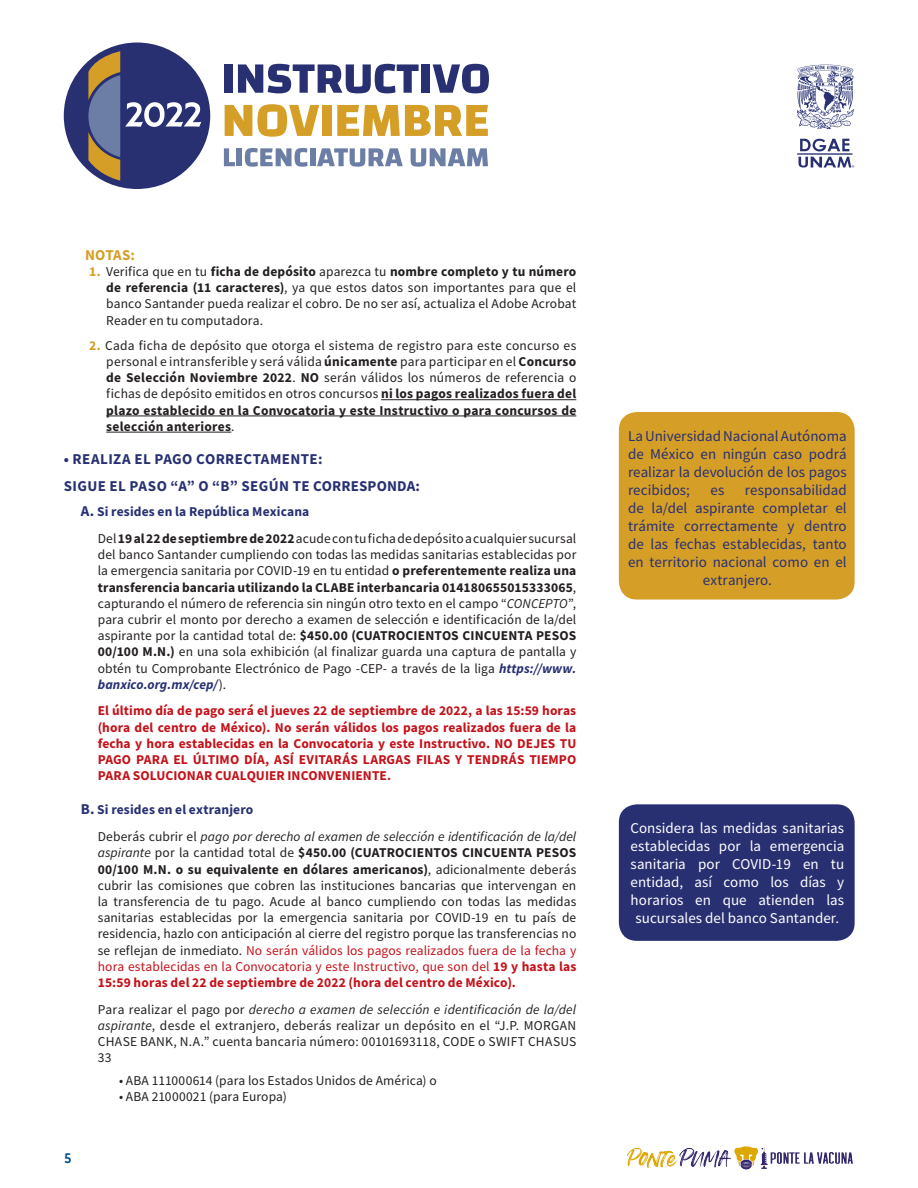
<style>
.page{position:relative;width:918px;height:1188px;background:#fff}
.page>*{position:absolute;margin:0;border:0;box-sizing:border-box;transform-origin:0 0}
.t1{font:15px/18px "Source Sans Pro";letter-spacing:.005em;color:#283072;text-align:right}
.t2{font:15px/18px "Source Sans Pro";letter-spacing:.005em;color:#fff;text-align:right}
.Texto_negro{font:700 15px "Source Sans Pro";letter-spacing:.025em;color:#283072}
.Texto_negro-2{font:700 15px "Source Sans Pro";letter-spacing:.005em;color:#d59e27}
.t3{font:700 15px "Gandhi Sans";color:#054d87}
.Texto_negro-3{font:13.5px/16.2px "Source Sans Pro";letter-spacing:.01em;color:#231f20;text-align:justify}
.Texto_negro-4{font:700 13.5px/16.2px "Source Sans Pro";letter-spacing:.01em;color:#c4121a;text-align:justify}
.t4{font:700 13.5px "Source Sans Pro";letter-spacing:.01em;color:#283072}
.s1{font-weight:700;color:#d59e27}
.s2{font-weight:700}
.s3{font-style:italic}
.s4{font-weight:700;font-style:italic;color:#283072}
.s5{color:#c4121a}
.s6{font-weight:700;color:#c4121a}
</style>
<div class="page">
<div style="left:64px;top:43px;width:146px;height:146px;background:#283072;border-radius:50%"></div>
<svg style="left:88px;top:51px;width:113px;height:130px"></svg>
<hr style="left:797px;top:153px;width:55px;height:2px;background:#283072">
<svg style="left:798px;top:139px;width:56px;height:29px"></svg>
<svg style="left:797px;top:65px;width:57px;height:64px"></svg>
<img style="left:627px;top:1146px;width:226px;height:23px">
<svg style="left:225px;top:104px;width:94px;height:33px"></svg>
<div style="left:322px;top:105px;width:9px;height:31px;background:#d59e27"></div>
<svg style="left:337px;top:105px;width:151px;height:31px"></svg>
<svg style="left:224px;top:148px;width:11px;height:18px"></svg>
<div style="left:237px;top:148px;width:5px;height:18px;background:#6c7ea5"></div>
<svg style="left:245px;top:148px;width:63px;height:19px"></svg>
<div style="left:310px;top:148px;width:5px;height:18px;background:#6c7ea5"></div>
<svg style="left:317px;top:148px;width:86px;height:19px"></svg>
<svg style="left:411px;top:148px;width:77px;height:19px"></svg>
<div style="left:224px;top:64px;width:8px;height:29px;background:#283072"></div>
<svg style="left:238px;top:64px;width:181px;height:29px"></svg>
<div style="left:422px;top:64px;width:8px;height:29px;background:#283072"></div>
<svg style="left:433px;top:64px;width:56px;height:29px"></svg>
<div style="left:619px;top:412px;width:236px;height:188px;background:#d59e27;border-radius:18px"></div>
<div style="left:619px;top:804px;width:236px;height:137px;background:#283072;border-radius:18px"></div>
<hr style="left:381px;top:399px;width:195px;height:1px;background:#231f20">
<hr style="left:106px;top:416px;width:470px;height:1px;background:#231f20">
<hr style="left:106px;top:432px;width:125px;height:1px;background:#231f20">
<p class="Texto_negro-2" style="left:85px;top:245px;width:52px">NOTAS:</p>
<p class="Texto_negro-3" style="left:106px;top:263px;width:472px;text-indent:-17px"><span class="s1">1.</span> Verifica que en tu <span class="s2">ficha de depósito</span> aparezca tu <span class="s2">nombre completo y tu número de referencia (11 caracteres</span> ,<span class="s2">)</span> ya que estos datos son importantes para que el banco Santander pueda realizar el cobro. De no ser así, actualiza el Adobe Acrobat Reader en tu computadora.</p>
<p class="Texto_negro-3" style="left:106px;top:337px;width:472px;text-indent:-17px"><span class="s1">2.</span> Cada ficha de depósito que otorga el sistema de registro para este concurso es personal e intransferible y será válida <span class="s2">únicamente</span> para participar en el <span class="s2">Concurso de Selección Noviembre 2022</span>. <span class="s2">NO</span> serán válidos los números de referencia o fichas de depósito emitidos en otros concursos <span class="s2">ni los pagos realizados fuera del plazo establecido en la Convocatoria y este Instructivo o para concursos de selección anteriores</span>.</p>
<p class="Texto_negro" style="left:64px;top:449px;width:260px">• REALIZA EL PAGO CORRECTAMENTE:</p>
<p class="Texto_negro" style="left:64px;top:476px;width:358px">SIGUE EL PASO “A” O “B” SEGÚN TE CORRESPONDA:</p>
<p class="t4" style="left:97px;top:503px;width:214px">Si resides en la República Mexicana</p>
<p class="Texto_negro" style="left:81px;top:501px;width:15px">A.</p>
<p class="Texto_negro-3" style="left:98px;top:530px;width:480px">Del<span class="s2">19al22deseptiembrede2022</span>acudecontufichadedepósitoacualquiersucursal del banco Santander cumpliendo con todas las medidas sanitarias establecidas por la emergencia sanitaria por COVID-19 en tu entidad <span class="s2">o preferentemente realiza una transferencia bancaria utilizando la CLABE interbancaria 014180655015333065</span>, capturando el número de referencia sin ningún otro texto en el campo “<span class="s3">CONCEPTO</span> ,“ para cubrir el monto por derecho a examen de selección e identificación de la/del aspirante por la cantidad total de: <span class="s2">$450.00 (CUATROCIENTOS CINCUENTA PESOS 00/100 M N. ).</span> en una sola exhibición (al finalizar guarda una captura de pantalla y obtén tu Comprobante Electrónico de Pago -CEP- a través de la liga <span class="s4">https://www. banxico.org.mx/cep</span> .(<span class="s4">/</span></p>
<p class="Texto_negro-4" style="left:98px;top:703px;width:480px">El último día de pago será el jueves 22 de septiembre de 2022, a las 15:59 horas (hora del centro de México .) No serán válidos los pagos realizados fuera de la fecha y hora establecidas en la Convocatoria y este Instructivo. NO DEJES TU PAGO PARA EL ÚLTIMO DÍA, ASÍ EVITARÁS LARGAS FILAS Y TENDRÁS TIEMPO PARA SOLUCIONAR CUALQUIER INCONVENIENTE.</p>
<p class="t4" style="left:97px;top:801px;width:158px">Si resides en el extranjero</p>
<p class="Texto_negro" style="left:81px;top:799px;width:15px">B.</p>
<p class="t3" style="left:64px;top:1150px;width:10px">5</p>
<p class="Texto_negro-3" style="left:98px;top:829px;width:480px">Deberás cubrir el <span class="s3">pago por derecho al examen de selección e identificación de la/del aspirante</span> por la cantidad total de <span class="s2">$450.00 (CUATROCIENTOS CINCUENTA PESOS 00/100 M N. o. su equivalente en dólares americanos</span> ,<span class="s2">)</span> adicionalmente deberás cubrir las comisiones que cobren las instituciones bancarias que intervengan en la transferencia de tu pago. Acude al banco cumpliendo con todas las medidas sanitarias establecidas por la emergencia sanitaria por COVID-19 en tu país de residencia, hazlo con anticipación al cierre del registro porque las transferencias no se reflejan de inmediato. <span class="s5">No serán válidos los pagos realizados fuera de la fecha y hora establecidas en la Convocatoria y este Instructivo, que son del</span> <span class="s6">19 y hasta las 15:59 horas del 22 de septiembre de 2022 (hora del centro de México .(</span></p>
<p class="Texto_negro-3" style="left:98px;top:1001px;width:480px">Para realizar el pago por <span class="s3">derecho a examen de selección e identificación de la/del aspirante</span>, desde el extranjero, deberás realizar un depósito en el .P.J“ MORGAN CHASE BANK N, ” .A. cuenta bancaria número: 00101693118, CODE o SWIFT CHASUS 33</p>
<p class="Texto_negro-3" style="left:119px;top:1072px;width:319px">• ABA 111000614 (para los Estados Unidos de América o)</p>
<p class="Texto_negro-3" style="left:119px;top:1088px;width:169px">• ABA 21000021 (para Europa(</p>
<p class="t1" style="left:628px;top:427px;width:220px">LaUniversidadNacionalAutónoma de México en ningún caso podrá realizar la devolución de los pagos responsabilidad</p>
<p class="t1" style="left:628px;top:481px;width:63px">recibidos;</p>
<p class="t1" style="left:711px;top:481px;width:15px">es</p>
<p class="t1" style="left:628px;top:499px;width:17px">de</p>
<p class="t1" style="left:652px;top:499px;width:37px">la/del</p>
<p class="t1" style="left:695px;top:499px;width:61px">aspirante</p>
<p class="t1" style="left:763px;top:499px;width:67px">completar</p>
<p class="t1" style="left:835px;top:499px;width:13px">el</p>
<p class="t1" style="left:628px;top:517px;width:48px">trámite</p>
<p class="t1" style="left:628px;top:535px;width:220px">de las fechas establecidas, tanto</p>
<p class="t1" style="left:628px;top:553px;width:220px">en territorio nacional como en el</p>
<p class="t1" style="left:703px;top:571px;width:71px">extranjero.</p>
<p class="t1" style="left:804px;top:517px;width:44px">dentro</p>
<p class="t1" style="left:684px;top:517px;width:95px">correctamente</p>
<p class="t1" style="left:788px;top:517px;width:9px">y</p>
<p class="t2" style="left:631px;top:819px;width:215px">Considera las medidas sanitarias emergencia</p>
<p class="t2" style="left:631px;top:837px;width:81px">establecidas</p>
<p class="t2" style="left:750px;top:837px;width:13px">la</p>
<p class="t2" style="left:719px;top:837px;width:23px">por</p>
<p class="t2" style="left:631px;top:855px;width:57px">sanitaria</p>
<p class="t2" style="left:631px;top:873px;width:54px">entidad,</p>
<p class="t2" style="left:698px;top:855px;width:23px">por</p>
<p class="t2" style="left:732px;top:855px;width:60px">COVID-19</p>
<p class="t2" style="left:695px;top:873px;width:19px">así</p>
<p class="t2" style="left:724px;top:873px;width:37px">como</p>
<p class="t2" style="left:770px;top:873px;width:20px">los</p>
<p class="t2" style="left:803px;top:855px;width:17px">en</p>
<p class="t2" style="left:831px;top:855px;width:15px">tu</p>
<p class="t2" style="left:800px;top:873px;width:27px">días</p>
<p class="t2" style="left:837px;top:873px;width:9px">y</p>
<p class="t2" style="left:636px;top:891px;width:205px;text-align:left;text-indent:-5px">horarios<br>sucursales del banco Santander.</p>
<p class="t2" style="left:758px;top:891px;width:58px">atienden</p>
<p class="t2" style="left:826px;top:891px;width:19px">las</p>
<p class="t2" style="left:695px;top:891px;width:17px">en</p>
<p class="t2" style="left:723px;top:891px;width:25px">que</p>
</div>
